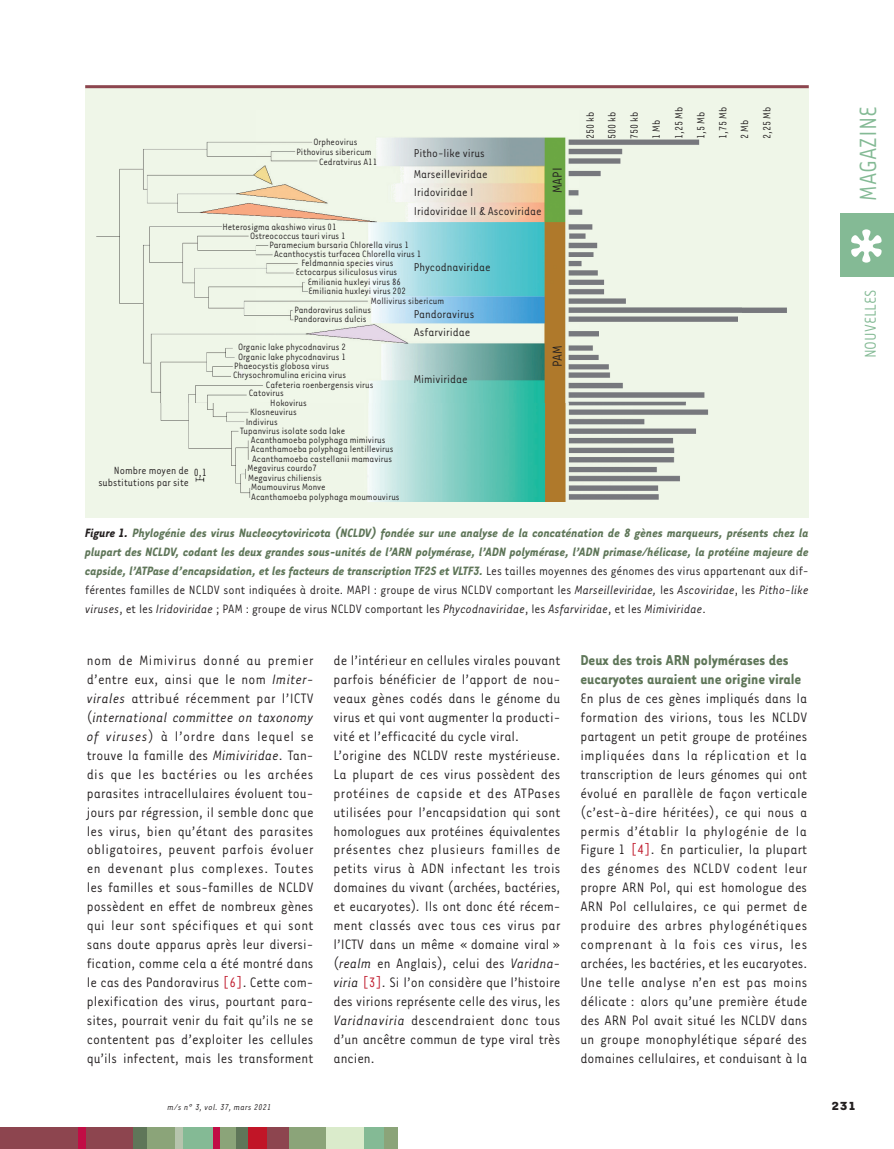
<style>
.page{position:relative;width:894px;height:1149px;background:#fff}
.page>*{position:absolute;margin:0;border:0;box-sizing:border-box;transform-origin:0 0}
.t1{font:27px "Tarzana Narrow";color:#84ba95}
.t2{font:18px "Tarzana Narrow";color:#84ba95}
.t3{font:700 16.5px/18.9px "Tarzana Narrow";color:#5f7659}
.t4{font:15.75px/18.9px "Tarzana Narrow";letter-spacing:.005em;color:#231f20;text-align:justify}
.t5{font:15px "Tarzana Narrow";color:#231f20}
.t6{font:italic 700 13.95px/18.9px "Tarzana Narrow";color:#5f7659;text-align:justify}
.t7{font:700 13.5px "Tarzana Wide";color:#231f20}
.t8{font:13.2px/20.9px "Tarzana Narrow";color:#231f20}
.t9{font:12px/22px "Tarzana Narrow";color:#231f20;text-align:right}
.t10{font:10.5px/8.9px "Tarzana Narrow";color:#231f20}
.t11{font:italic 9.75px "Tarzana Narrow";letter-spacing:.025em;color:#231f20}
.s1{color:#231f20}
.s2{font-weight:400;font-style:normal;color:#231f20}
.s3{font-weight:400;color:#231f20}
.s4{font-style:italic}
.s5{color:#bf182a}
</style>
<div class="page">
<div style="left:0;top:1127px;width:134px;height:21px;background:#8d454f"></div>
<div style="left:235px;top:1127px;width:13px;height:21px;background:#5f7659"></div>
<div style="left:78px;top:1127px;width:7px;height:21px;background:#c10d45"></div>
<div style="left:133px;top:1127px;width:22px;height:21px;background:#5f7659"></div>
<div style="left:147px;top:1127px;width:30px;height:21px;background:#8ba479"></div>
<div style="left:175px;top:1127px;width:9px;height:21px;background:#b6c4ad"></div>
<div style="left:183px;top:1127px;width:30px;height:21px;background:#84ba95"></div>
<div style="left:217px;top:1127px;width:19px;height:21px;background:#8ba479"></div>
<div style="left:213px;top:1127px;width:6px;height:21px;background:#c10d45"></div>
<div style="left:248px;top:1127px;width:27px;height:21px;background:#c11527"></div>
<div style="left:287px;top:1127px;width:39px;height:21px;background:#8ba479"></div>
<div style="left:267px;top:1127px;width:21px;height:21px;background:#8d454f"></div>
<div style="left:326px;top:1127px;width:38px;height:21px;background:#daebcb"></div>
<div style="left:364px;top:1127px;width:20px;height:21px;background:#84ba95"></div>
<div style="left:383px;top:1127px;width:14px;height:21px;background:#8ba479"></div>
<div style="left:840px;top:213px;width:53px;height:63px;background:#84ba95"></div>
<svg style="left:851px;top:229px;width:30px;height:33px"></svg>
<div style="left:85px;top:85px;width:723px;height:433px;background:#eff6e8"></div>
<img style="left:96px;top:137px;width:691px;height:364px">
<hr style="left:85px;top:85px;width:723px;height:3px;background:#8d454f">
<p class="t9" style="left:98px;top:463px;width:92px;line-height:12px">Nombre moyen de substitutions par site</p>
<p class="t9" style="left:194px;top:461px;width:14px">0,1</p>
<p class="t10" style="left:313px;top:137px;width:45px">Orpheovirus</p>
<p class="t10" style="left:296px;top:147px;width:77px">Pithovirus sibericum</p>
<p class="t10" style="left:319px;top:157px;width:59px">Cedratvirus A11</p>
<p class="t8" style="left:413px;top:142px;width:75px">Pitho-like virus<br>Marseilleviridae</p>
<p class="t8" style="left:413px;top:181px;width:129px;line-height:19.6px">Iridoviridae I<br>Iridoviridae II &amp; Ascoviridae</p>
<p class="t10" style="left:222px;top:222px;width:115px">Heterosigma akashiwo virus 01</p>
<p class="t10" style="left:250px;top:231px;width:97px">Ostreococcus tauri virus 1</p>
<p class="t10" style="left:269px;top:240px;width:141px">Paramecium bursaria Chlorella virus 1</p>
<p class="t10" style="left:274px;top:249px;width:148px">Acanthocystis turfacea Chlorella virus 1</p>
<p class="t10" style="left:301px;top:258px;width:93px">Feldmannia species virus</p>
<p class="t10" style="left:296px;top:267px;width:103px">Ectocarpus siliculosus virus</p>
<p class="t10" style="left:308px;top:277px;width:94px">Emiliania huxleyi virus 86</p>
<p class="t10" style="left:308px;top:286px;width:99px">Emiliania huxleyi virus 202</p>
<p class="t10" style="left:294px;top:296px;width:151px;text-indent:77px">Mollivirus sibericum<br>Pandoravirus salinus<br>Pandoravirus dulcis</p>
<p class="t10" style="left:238px;top:341px;width:109px">Organic lake phycodnavirus 2</p>
<p class="t10" style="left:238px;top:351px;width:109px">Organic lake phycodnavirus 1</p>
<p class="t10" style="left:234px;top:361px;width:96px">Phaeocystis globosa virus</p>
<p class="t10" style="left:233px;top:369px;width:115px">Chrysochromulina ericina virus</p>
<p class="t10" style="left:266px;top:379px;width:109px">Cafeteria roenbergensis virus</p>
<p class="t10" style="left:249px;top:388px;width:36px">Catovirus</p>
<p class="t10" style="left:270px;top:397px;width:38px">Hokovirus</p>
<p class="t10" style="left:250px;top:407px;width:48px">Klosneuvirus</p>
<p class="t10" style="left:245px;top:416px;width:34px">Indivirus</p>
<p class="t10" style="left:240px;top:426px;width:106px">Tupanvirus isolate soda lake</p>
<p class="t10" style="left:251px;top:435px;width:136px">Acanthamoeba polyphaga mimivirus</p>
<p class="t10" style="left:251px;top:444px;width:144px">Acanthamoeba polyphaga lentillevirus</p>
<p class="t10" style="left:252px;top:454px;width:141px">Acanthamoeba castellanii mamavirus</p>
<p class="t10" style="left:247px;top:463px;width:71px">Megavirus courdo7</p>
<p class="t10" style="left:248px;top:473px;width:75px">Megavirus chiliensis</p>
<p class="t10" style="left:251px;top:482px;width:76px">Moumouvirus Monve</p>
<p class="t10" style="left:251px;top:492px;width:150px">Acanthamoeba polyphaga moumouvirus</p>
<p class="t8" style="left:413px;top:256px;width:78px">Phycodnaviridae</p>
<p class="t8" style="left:413px;top:304px;width:62px;line-height:18.1px">Pandoravirus<br>Asfarviridae</p>
<p class="t8" style="left:413px;top:368px;width:55px">Mimiviridae</p>
<p class="t5" style="left:548px;top:193px;width:27px;rotate:-90deg">MAPI</p>
<p class="t5" style="left:548px;top:367px;width:23px;rotate:-90deg">PAM</p>
<p class="t9" style="left:578px;top:139px;width:34px;text-align:left;rotate:-90deg">250 kb<br>500 kb<br>750 kb<br>1 Mb<br>1,25 Mb<br>1,5 Mb<br>1,75 Mb<br>2 Mb<br>2,25 Mb</p>
<p class="t6" style="left:85px;top:523px;width:724px"><span class="s1">Figure 1.</span> Phylogénie des virus Nucleocytoviricota (NCLDV) fondée sur une analyse de la concaténation de 8 gènes marqueurs, présents chez la plupart des NCLDV, codant les deux grandes sous-unités de l’ARN polymérase, l’ADN polymérase, l’ADN primase/hélicase, la protéine majeure de capside, l’ATPase d’encapsidation, et les facteurs de transcription TF2S et VLTF3. <span class="s2">Les tailles moyennes des génomes des virus appartenant aux dif&shy;férentes familles de NCLDV sont indiquées à droite. MAPI : groupe de virus NCLDV comportant les</span> <span class="s3">Marseilleviridae,</span> <span class="s2">les</span> <span class="s3">Ascoviridae</span><span class="s2">, les</span> <span class="s3">Pitho-like viruses</span><span class="s2">, et les</span> <span class="s3">Iridoviridae</span> <span class="s2">; PAM : groupe de virus NCLDV comportant les</span> <span class="s3">Phycodnaviridae</span><span class="s2">, les</span> <span class="s3">Asfarviridae</span><span class="s2">, et les</span> <span class="s3">Mimiviridae</span><span class="s2">.</span></p>
<p class="t4" style="left:87px;top:650px;width:228px">nom de Mimivirus donné au premier d’entre eux, ainsi que le nom <span class="s4">Imiter&shy;virales</span> attribué récemment par l’ICTV (<span class="s4">international committee on taxonomy of viruses</span>) à l’ordre dans lequel se trouve la famille des <span class="s4">Mimiviridae</span>. Tan&shy;dis que les bactéries ou les archées parasites intracellulaires évoluent tou&shy;jours par régression, il semble donc que les virus, bien qu’étant des parasites obligatoires, peuvent parfois évoluer en devenant plus complexes. Toutes les familles et sous-familles de NCLDV possèdent en effet de nombreux gènes qui leur sont spécifiques et qui sont sans doute apparus après leur diversi&shy;fication, comme cela a été montré dans le cas des Pandoravirus <span class="s5">[6]</span>. Cette com&shy;plexification des virus, pourtant para&shy;sites, pourrait venir du fait qu’ils ne se contentent pas d’exploiter les cellules qu’ils infectent, mais les transforment</p>
<p class="t11" style="left:167px;top:1100px;width:105px">m/s n° 3, vol. 37, mars 2021</p>
<p class="t4" style="left:333px;top:650px;width:228px;text-align:left">de l’intérieur en cellules virales pouvant parfois bénéficier de l’apport de nou&shy;veaux gènes codés dans le génome du virus et qui vont augmenter la producti&shy;vité et l’efficacité du cycle viral.<br>L’origine des NCLDV reste mystérieuse.<br>La plupart de ces virus possèdent des protéines de capside et des ATPases utilisées pour l’encapsidation qui sont homologues aux protéines équivalentes présentes chez plusieurs familles de petits virus à ADN infectant les trois domaines du vivant (archées, bactéries, et eucaryotes)<span class="s4">.</span> Ils ont donc été récem&shy;ment classés avec tous ces virus par l’ICTV dans un même « domaine viral » (<span class="s4">realm</span> en Anglais), celui des <span class="s4">Varidna&shy;viria</span> <span class="s5">[3]</span>. Si l’on considère que l’histoire des virions représente celle des virus, les <span class="s4">Varidnaviria</span> descendraient donc tous d’un ancêtre commun de type viral très ancien.</p>
<p class="t3" style="left:580px;top:650px;width:222px">Deux des trois ARN polymérases des eucaryotes auraient une origine virale</p>
<p class="t4" style="left:580px;top:688px;width:228px">En plus de ces gènes impliqués dans la formation des virions, tous les NCLDV partagent un petit groupe de protéines impliquées dans la réplication et la transcription de leurs génomes qui ont évolué en parallèle de façon verticale (c’est-à-dire héritées), ce qui nous a permis d’établir la phylogénie de la Figure 1 <span class="s5">[4]</span>. En particulier, la plupart des génomes des NCLDV codent leur propre ARN Pol, qui est homologue des ARN Pol cellulaires, ce qui permet de produire des arbres phylogénétiques comprenant à la fois ces virus, les archées, les bactéries, et les eucaryotes.<br>Une telle analyse n’en est pas moins délicate : alors qu’une première étude des ARN Pol avait situé les NCLDV dans un groupe monophylétique séparé des domaines cellulaires, et conduisant à la</p>
<h1 class="t1" style="left:851px;top:201px;width:96px;rotate:-90deg">MAGAZINE</h1>
<p class="t2" style="left:859px;top:358px;width:70px;rotate:-90deg">NOUVELLES</p>
<p class="t7" style="left:830px;top:1097px;width:26px">231</p>
</div>
